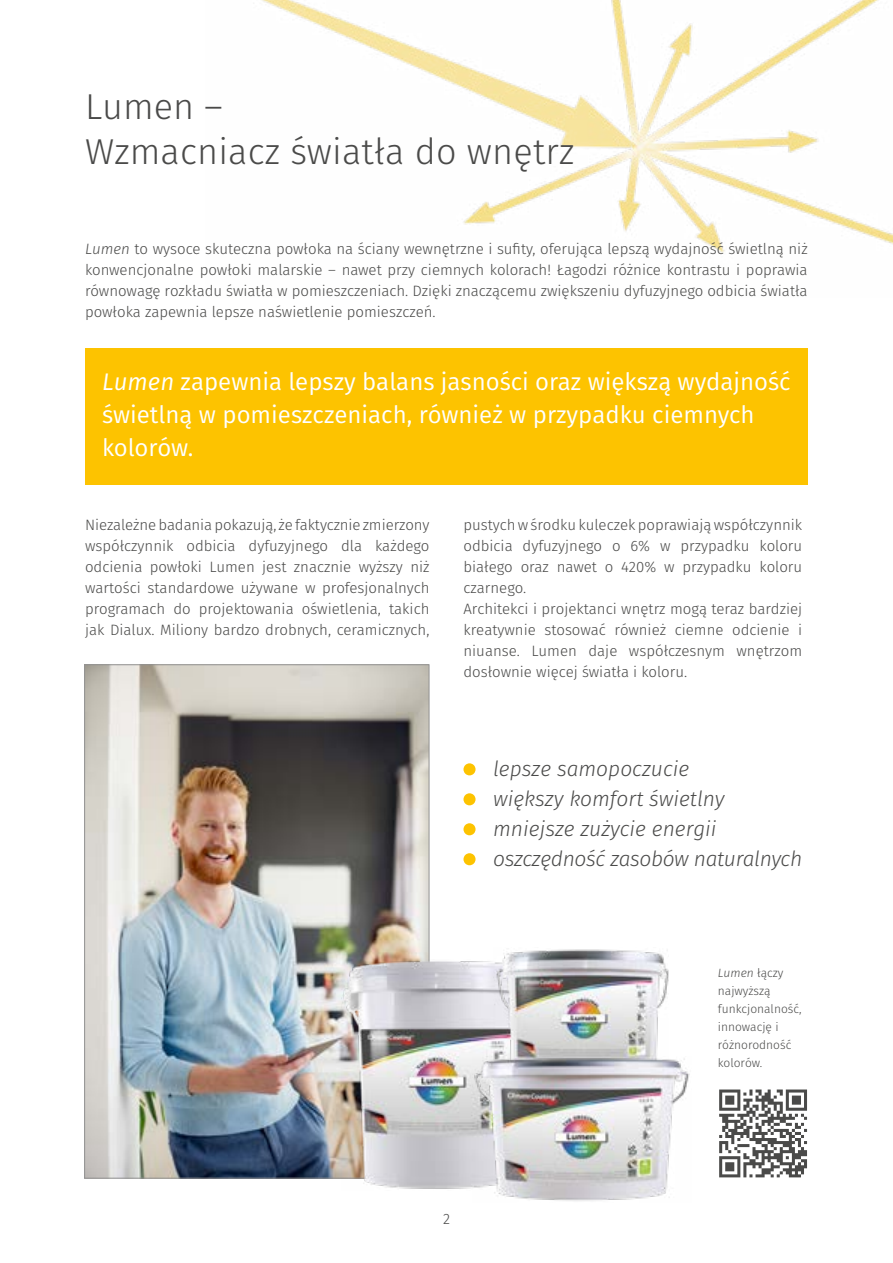
<style>
.page{position:relative;width:893px;height:1263px;background:#fff}
.page>*{position:absolute;margin:0;border:0;box-sizing:border-box;transform-origin:0 0}
.t1{font:300 36px/45px "Fira Sans";letter-spacing:.005em;color:#4a4a49}
.t2{font:24px/33px "Fira Sans";color:#fff}
.t3{font:italic 300 21px/30px "Fira Sans";color:#4a4a49}
.t4{font:300 15px/21px "Fira Sans";color:#4a4a49;text-align:justify}
.t5{font:300 12px/18px "Fira Sans";color:#4a4a49}
.s1{font-style:italic}
</style>
<div class="page">
<div style="left:85px;top:349px;width:723px;height:136px;background:#fdc300"></div>
<img style="left:86px;top:666px;width:341px;height:510px">
<img style="left:341px;top:959px;width:152px;height:230px">
<img style="left:493px;top:949px;width:176px;height:107px">
<img style="left:472px;top:1056px;width:218px;height:145px">
<svg style="left:719px;top:1089px;width:88px;height:88px"></svg>
<img style="left:261px;top:0;width:632px;height:253px">
<svg style="left:463px;top:853px;width:13px;height:12px"></svg>
<svg style="left:463px;top:823px;width:13px;height:12px"></svg>
<svg style="left:463px;top:793px;width:13px;height:12px"></svg>
<svg style="left:463px;top:763px;width:13px;height:12px"></svg>
<h1 class="t1" style="left:85px;top:83px;width:491px">Lumen –<br>Wzmacniacz światła do wnętrz</h1>
<p class="t4" style="left:85px;top:238px;width:724px"><span class="s1">Lumen</span> to wysoce skuteczna powłoka na ściany wewnętrzne i sufity, oferująca lepszą wydajność świetlną niż konwencjonalne powłoki malarskie – nawet przy ciemnych kolorach! Łagodzi różnice kontrastu i poprawia równowagę rozkładu światła w pomieszczeniach. Dzięki znaczącemu zwiększeniu dyfuzyjnego odbicia światła powłoka zapewnia lepsze naświetlenie pomieszczeń.</p>
<h2 class="t2" style="left:102px;top:365px;width:690px"><span class="s1">Lumen</span> zapewnia lepszy balans jasności oraz większą wydajność świetlną w pomieszczeniach, również w przypadku ciemnych kolorów.</h2>
<p class="t4" style="left:85px;top:514px;width:346px">Niezależne badania pokazują, że faktycznie zmierzony współczynnik odbicia dyfuzyjnego dla każdego odcienia powłoki Lumen jest znacznie wyższy niż wartości standardowe używane w profesjonalnych programach do projektowania oświetlenia, takich jak Dialux. Miliony bardzo drobnych, ceramicznych,</p>
<p class="t4" style="left:463px;top:514px;width:340px;text-align:left">pustych w środku kuleczek poprawiają współczynnik odbicia dyfuzyjnego o 6% w przypadku koloru białego oraz nawet o 420% w przypadku koloru czarnego.<br>Architekci i projektanci wnętrz mogą teraz bardziej kreatywnie stosować również ciemne odcienie i niuanse. Lumen daje współczesnym wnętrzom dosłownie więcej światła i koloru.</p>
<h3 class="t3" style="left:493px;top:753px;width:311px">lepsze samopoczucie<br>większy komfort świetlny mniejsze zużycie energii oszczędność zasobów naturalnych</h3>
<p class="t4" style="left:443px;top:1208px;width:8px">2</p>
<p class="t5" style="left:718px;top:963px;width:85px"><span class="s1">Lumen</span> łączy najwyższą funkcjonalność, innowację i różnorodność kolorów.</p>
</div>
